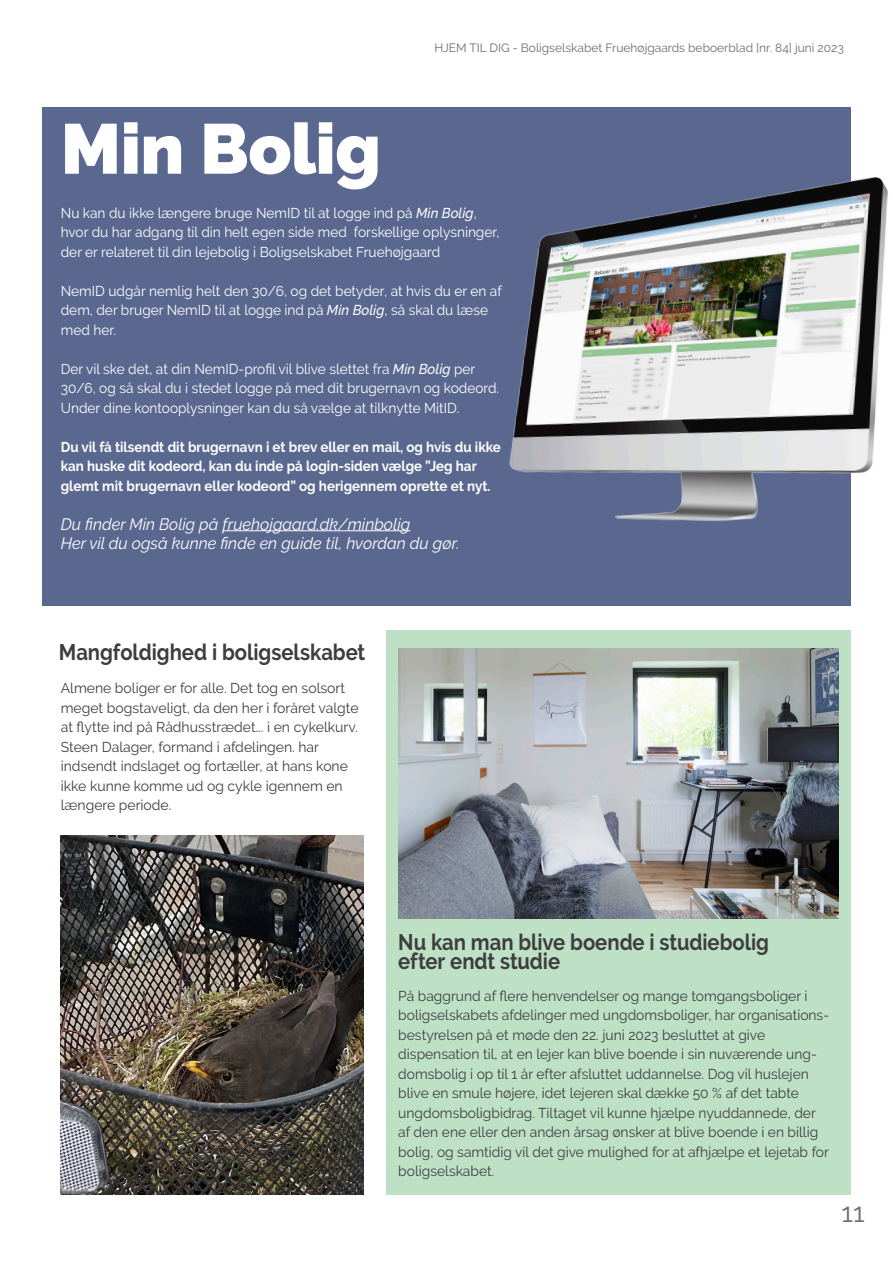
<style>
.page{position:relative;width:893px;height:1263px;background:#fff}
.page>*{position:absolute;margin:0;border:0;box-sizing:border-box;transform-origin:0 0}
.t1{font:900 70.5px "Raleway";letter-spacing:-.005em;color:#fff}
.Address{font:27px "Raleway";color:#6c6d70}
.t2{font:700 22.5px "Raleway";color:#3e3e3f;scale:.9 1}
.Address-2{font:italic 16.5px "Raleway";color:#fff}
.Address-3{font:14.25px/19.5px "Raleway";color:#3e3e3f}
.Address-4{font:14.25px/19.5px "Raleway";color:#fff;scale:.96 1}
.Address-5{font:700 14.25px/19.5px "Raleway";color:#fff;scale:.94 1}
.Address-6{font:12px "Raleway";color:#6c6d70}
.s1{font-weight:500;font-style:italic}
</style>
<div class="page">
<div style="left:43px;top:107px;width:808px;height:499px;background:#5a688f"></div>
<hr style="left:223px;top:530px;width:187px;height:1px;background:#fff">
<img style="left:509px;top:177px;width:379px;height:345px">
<img style="left:61px;top:835px;width:302px;height:359px">
<div style="left:386px;top:630px;width:465px;height:565px;background:#bee1c6"></div>
<img style="left:398px;top:648px;width:441px;height:270px">
<p class="t1" style="left:61px;top:108px;width:322px">Min Bolig</p>
<p class="Address-6" style="left:434px;top:40px;width:411px">HJEM TIL DIG - Boligselskabet Fruehøjgaards beboerblad [nr. 84] juni 2023</p>
<p class="Address-4" style="left:61px;top:203px;width:459px">Nu kan du ikke længere bruge NemID til at logge ind på <span class="s1">Min Bolig</span>, hvor du har adgang til din helt egen side med forskellige oplysninger, der er relateret til din lejebolig i Boligselskabet Fruehøjgaard</p>
<p class="Address-4" style="left:61px;top:281px;width:461px">NemID udgår nemlig helt den 30/6, og det betyder, at hvis du er en af dem, der bruger NemID til at logge ind på <span class="s1">Min Bolig</span>, så skal du læse med her.</p>
<p class="Address-4" style="left:61px;top:359px;width:458px">Der vil ske det, at din NemID-profil vil blive slettet fra <span class="s1">Min Bolig</span> per<br>30/6, og så skal du i stedet logge på med dit brugernavn og kodeord.<br>Under dine kontooplysninger kan du så vælge at tilknytte MitID.</p>
<p class="Address-5" style="left:61px;top:437px;width:470px">Du vil få tilsendt dit brugernavn i et brev eller en mail, og hvis du ikke kan huske dit kodeord, kan du inde på login-siden vælge ”Jeg har glemt mit brugernavn eller kodeord” og herigennem oprette et nyt.</p>
<p class="Address-2" style="left:61px;top:514px;width:351px">Du finder Min Bolig på fruehojgaard.dk/minbolig</p>
<p class="Address-2" style="left:61px;top:534px;width:400px">Her vil du også kunne finde en guide til, hvordan du gør.</p>
<p class="t2" style="left:59px;top:639px;width:342px">Mangfoldighed i boligselskabet</p>
<p class="Address-3" style="left:61px;top:678px;width:299px">Almene boliger er for alle. Det tog en solsort meget bogstaveligt, da den her i foråret valgte at flytte ind på Rådhusstrædet... i en cykelkurv.</p>
<p class="Address-3" style="left:61px;top:737px;width:289px">Steen Dalager, formand i afdelingen. har indsendt indslaget og fortæller, at hans kone ikke kunne komme ud og cykle igennem en længere periode.</p>
<p class="t2" style="left:398px;top:929px;width:413px">Nu kan man blive boende i studiebolig</p>
<p class="t2" style="left:398px;top:948px;width:181px">efter endt studie</p>
<p class="Address-3" style="left:398px;top:986px;width:432px">På baggrund af flere henvendelser og mange tomgangsboliger i boligselskabets afdelinger med ungdomsboliger, har organisations&shy;bestyrelsen på et møde den 22. juni 2023 besluttet at give dispensation til, at en lejer kan blive boende i sin nuværende ung&shy;domsbolig i op til 1 år efter afsluttet uddannelse. Dog vil huslejen blive en smule højere, idet lejeren skal dække 50 % af det tabte ungdomsboligbidrag. Tiltaget vil kunne hjælpe nyuddannede, der af den ene eller den anden årsag ønsker at blive boende i en billig bolig, og samtidig vil det give mulighed for at afhjælpe et lejetab for boligselskabet.</p>
<p class="Address" style="left:842px;top:1196px;width:25px">11</p>
</div>
